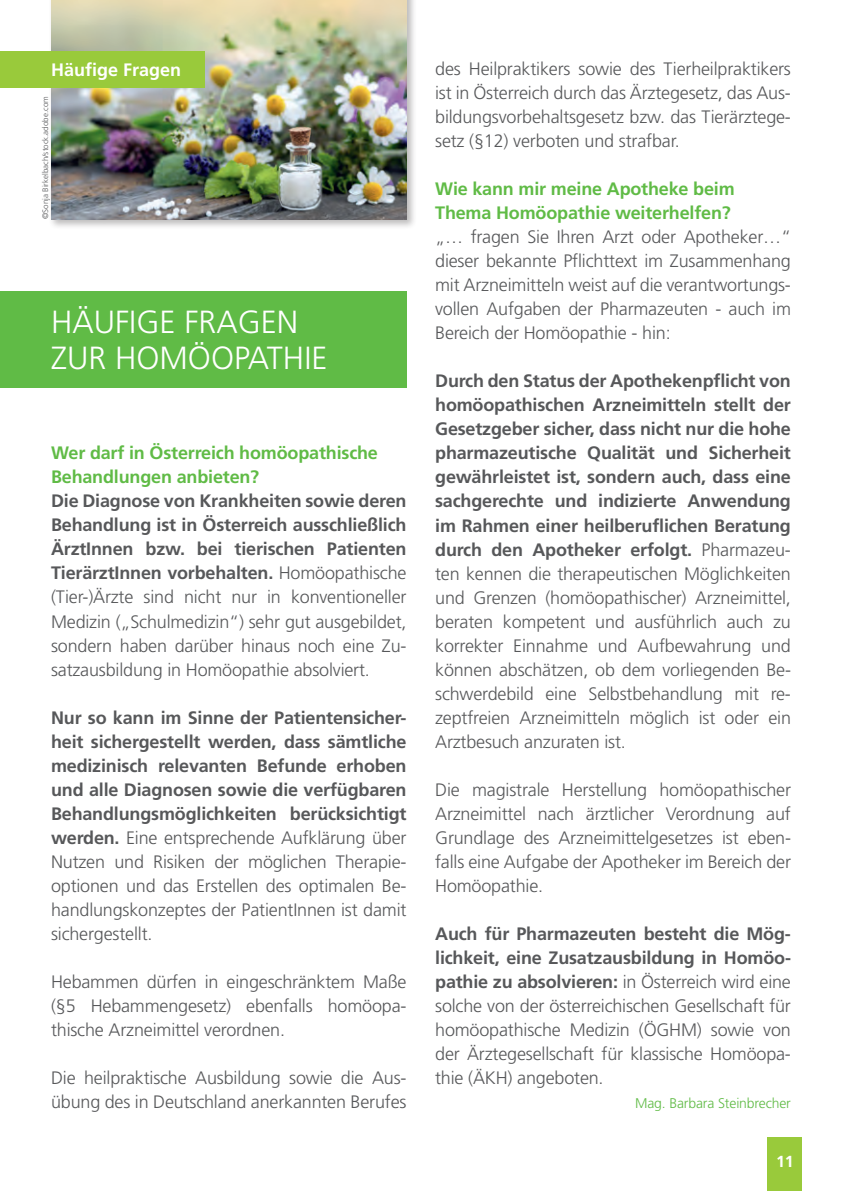
<style>
.page{position:relative;width:842px;height:1191px;background:#fff}
.page>*{position:absolute;margin:0;border:0;box-sizing:border-box;transform-origin:0 0}
.t1{font:300 32px/36px "Frutiger";color:#fff}
.t2{font:300 18px/24px "Frutiger";letter-spacing:-.01em;color:#57585a;text-align:justify}
.t3{font:700 18px/24px "Frutiger";letter-spacing:-.01em;color:#57585a;text-align:justify}
.t4{font:700 18px/24px "Frutiger";letter-spacing:-.01em;color:#60bb46}
.t5{font:700 18px "Frutiger";color:#fff}
.t6{font:700 16px "Frutiger";color:#fff}
.t7{font:300 14px "Frutiger";letter-spacing:-.01em;color:#60bb46}
.t8{font:300 8px "Frutiger";color:#57585a}
.s1{font-weight:700}
.s2{font-weight:300}
</style>
<div class="page">
<div style="left:768px;top:1137px;width:34px;height:54px;background:#99ca3b"></div>
<div style="left:0;top:291px;width:406px;height:96px;background:#60bb46"></div>
<div style="left:49px;top:0;width:368px;height:229px;background:#231f20;opacity:.3"></div>
<img style="left:51px;top:0;width:355px;height:219px">
<div style="left:0;top:51px;width:204px;height:36px;background:#99ca3b"></div>
<p class="t5" style="left:51px;top:59px;width:132px">Häufige Fragen</p>
<p class="t8" style="left:41px;top:219px;width:124px;rotate:-90deg">©Sonja Birkelbach/stock.adobe.com</p>
<h1 class="t1" style="left:51px;top:305px;width:278px">HÄUFIGE FRAGEN<br>ZUR HOMÖOPATHIE</h1>
<p class="t4" style="left:51px;top:441px;width:328px">Wer darf in Österreich homöopathische<br>Behandlungen anbieten?</p>
<p class="t2" style="left:51px;top:489px;width:357px"><span class="s1">Die Diagnose von Krankheiten sowie deren Behandlung ist in Österreich ausschließlich ÄrztInnen bzw. bei tierischen Patienten TierärztInnen vorbehalten.</span> Homöopathische (Tier-)Ärzte sind nicht nur in konventioneller Medizin („Schulmedizin“) sehr gut ausgebildet, sondern haben darüber hinaus noch eine Zu&shy;satzausbildung in Homöopathie absolviert.</p>
<p class="t3" style="left:51px;top:705px;width:357px">Nur so kann im Sinne der Patientensicher&shy;heit sichergestellt werden, dass sämtliche medizinisch relevanten Befunde erhoben und alle Diagnosen sowie die verfügbaren Behandlungsmöglichkeiten berücksichtigt werden. <span class="s2">Eine entsprechende Aufklärung über Nutzen und Risiken der möglichen Therapie&shy;optionen und das Erstellen des optimalen Be&shy;handlungskonzeptes der PatientInnen ist damit sichergestellt.</span></p>
<p class="t2" style="left:51px;top:970px;width:357px">Hebammen dürfen in eingeschränktem Maße (§5 Hebammengesetz) ebenfalls homöopa&shy;thische Arzneimittel verordnen.</p>
<p class="t2" style="left:51px;top:1066px;width:357px">Die heilpraktische Ausbildung sowie die Aus&shy;übung des in Deutschland anerkannten Berufes</p>
<p class="t2" style="left:435px;top:57px;width:357px">des Heilpraktikers sowie des Tierheilpraktikers ist in Österreich durch das Ärztegesetz, das Aus&shy;bildungsvorbehaltsgesetz bzw. das Tierärztege&shy;setz (§12) verboten und strafbar.</p>
<p class="t4" style="left:435px;top:177px;width:301px">Wie kann mir meine Apotheke beim<br>Thema Homöopathie weiterhelfen?</p>
<p class="t2" style="left:435px;top:225px;width:357px">„… fragen Sie Ihren Arzt oder Apotheker…“ dieser bekannte Pflichttext im Zusammenhang mit Arzneimitteln weist auf die verantwortungs&shy;vollen Aufgaben der Pharmazeuten - auch im Bereich der Homöopathie - hin:</p>
<p class="t2" style="left:435px;top:369px;width:357px"><span class="s1">Durch den Status der Apothekenpflicht von homöopathischen Arzneimitteln stellt der Gesetzgeber sicher, dass nicht nur die hohe pharmazeutische Qualität und Sicherheit gewährleistet ist, sondern auch, dass eine sachgerechte und indizierte Anwendung im Rahmen einer heilberuflichen Beratung durch den Apotheker erfolgt.</span> Pharmazeu&shy;ten kennen die therapeutischen Möglichkeiten und Grenzen (homöopathischer) Arzneimittel, beraten kompetent und ausführlich auch zu korrekter Einnahme und Aufbewahrung und können abschätzen, ob dem vorliegenden Be&shy;schwerdebild eine Selbstbehandlung mit re&shy;zeptfreien Arzneimitteln möglich ist oder ein Arztbesuch anzuraten ist.</p>
<p class="t2" style="left:435px;top:778px;width:357px">Die magistrale Herstellung homöopathischer Arzneimittel nach ärztlicher Verordnung auf Grundlage des Arzneimittelgesetzes ist eben&shy;falls eine Aufgabe der Apotheker im Bereich der Homöopathie.</p>
<p class="t2" style="left:435px;top:922px;width:357px"><span class="s1">Auch für Pharmazeuten besteht die Mög&shy;lichkeit, eine Zusatzausbildung in Homöo&shy;pathie zu absolvieren:</span> in Österreich wird eine solche von der österreichischen Gesellschaft für homöopathische Medizin (ÖGHM) sowie von der Ärztegesellschaft für klassische Homöopa&shy;thie (ÄKH) angeboten.</p>
<p class="t7" style="left:635px;top:1095px;width:157px">Mag. Barbara Steinbrecher</p>
<p class="t6" style="left:776px;top:1152px;width:19px">11</p>
</div>
